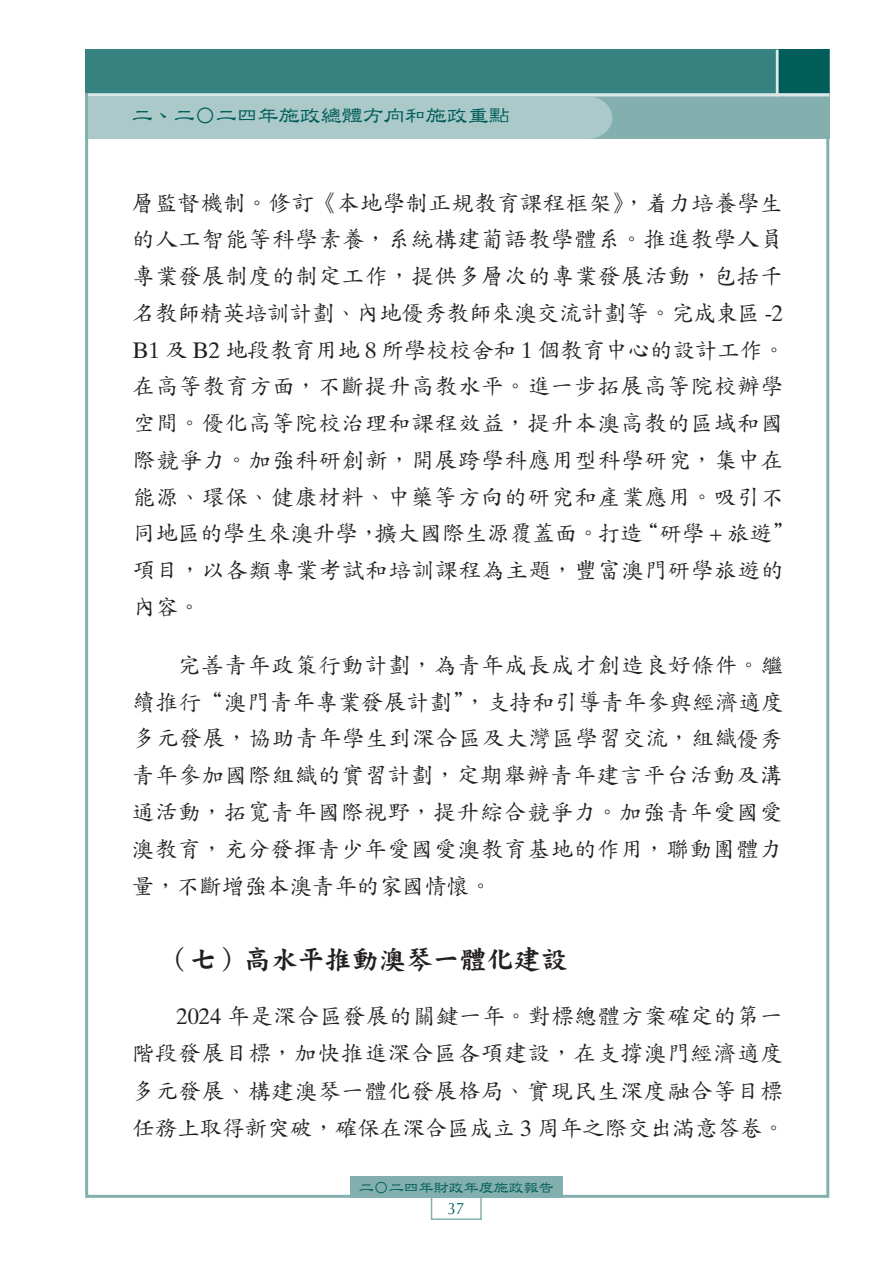
<style>
.page{position:relative;width:893px;height:1263px;background:#fff}
.page>*{position:absolute;margin:0;border:0;box-sizing:border-box;transform-origin:0 0}
.t1{font:27px "DF Kai Shu HK W9";color:#231f20}
.t2{font:22.5px/36.8px "DF Kai Shu HK W5";letter-spacing:.035em;color:#231f20;text-align:justify}
.t3{font:21px "DF Li Shu HK W5";color:#005d5a}
.t4{font:16.5px "Optima";color:#005d5a;scale:.9 1}
.t5{font:15px "DF Li Shu HK W5";color:#005d5a}
.s1{font-family:"Times Ten LT Std"}
</style>
<div class="page">
<div style="left:85px;top:135px;width:744px;height:1063px;background:#fff;border:3px solid #83b0af"></div>
<div style="left:85px;top:50px;width:744px;height:89px;background:#368281"></div>
<div style="left:776px;top:50px;width:53px;height:89px;background:#005d5a"></div>
<div style="left:85px;top:94px;width:744px;height:45px;background:#83b0af"></div>
<hr style="left:88px;top:93px;width:741px;height:3px;background:#dbe8e8">
<div style="left:88px;top:96px;width:497px;height:43px;background:#acc9ca"></div>
<div style="left:562px;top:96px;width:50px;height:43px;background:#acc9ca;border-radius:50%"></div>
<hr style="left:776px;top:50px;width:3px;height:46px;background:#dbe8e8">
<div style="left:431px;top:1196px;width:51px;height:24px;border:2px solid #83b0af"></div>
<div style="left:350px;top:1176px;width:213px;height:22px;background:#83b0af"></div>
<p class="t3" style="left:132px;top:104px;width:380px">二、二○二四年施政總體方向和施政重點</p>
<p class="t2" style="left:132px;top:184px;width:664px;text-align:left">層監督機制。修訂《本地學制正規教育課程框架》，着力培養學生的人工智能等科學素養，系統構建葡語教學體系。推進教學人員專業發展制度的制定工作，提供多層次的專業發展活動，包括千名教師精英培訓計劃、內地優秀教師來澳交流計劃等。完成東區 <span class="s1">-2<br>B1</span> 及 <span class="s1">B2</span> 地段教育用地 <span class="s1">8</span> 所學校校舍和 <span class="s1">1</span> 個教育中心的設計工作。在高等教育方面，不斷提升高教水平。進一步拓展高等院校辦學空間。優化高等院校治理和課程效益，提升本澳高教的區域和國際競爭力。加強科研創新，開展跨學科應用型科學研究，集中在能源、環保、健康材料、中藥等方向的研究和產業應用。吸引不同地區的學生來澳升學，擴大國際生源覆蓋面。打造“研學 <span class="s1">+</span> 旅遊”項目，以各類專業考試和培訓課程為主題，豐富澳門研學旅遊的內容。</p>
<p class="t2" style="left:132px;top:646px;width:653px;text-indent:46px">完善青年政策行動計劃，為青年成長成才創造良好條件。繼續推行“澳門青年專業發展計劃”，支持和引導青年參與經濟適度多元發展，協助青年學生到深合區及大灣區學習交流，組織優秀青年參加國際組織的實習計劃，定期舉辦青年建言平台活動及溝通活動，拓寬青年國際視野，提升綜合競爭力。加強青年愛國愛澳教育，充分發揮青少年愛國愛澳教育基地的作用，聯動團體力量，不斷增強本澳青年的家國情懷。</p>
<p class="t1" style="left:163px;top:945px;width:406px">（七）高水平推動澳琴一體化建設</p>
<p class="t2" style="left:132px;top:997px;width:654px;line-height:37.5px;text-indent:44px"><span class="s1">2024</span> 年是深合區發展的關鍵一年。對標總體方案確定的第一階段發展目標，加快推進深合區各項建設，在支撐澳門經濟適度多元發展、構建澳琴一體化發展格局、實現民生深度融合等目標任務上取得新突破，確保在深合區成立 <span class="s1">3</span> 周年之際交出滿意答卷。</p>
<p class="t5" style="left:359px;top:1179px;width:196px">二○二四年財政年度施政報告</p>
<p class="t4" style="left:448px;top:1199px;width:20px">37</p>
</div>
